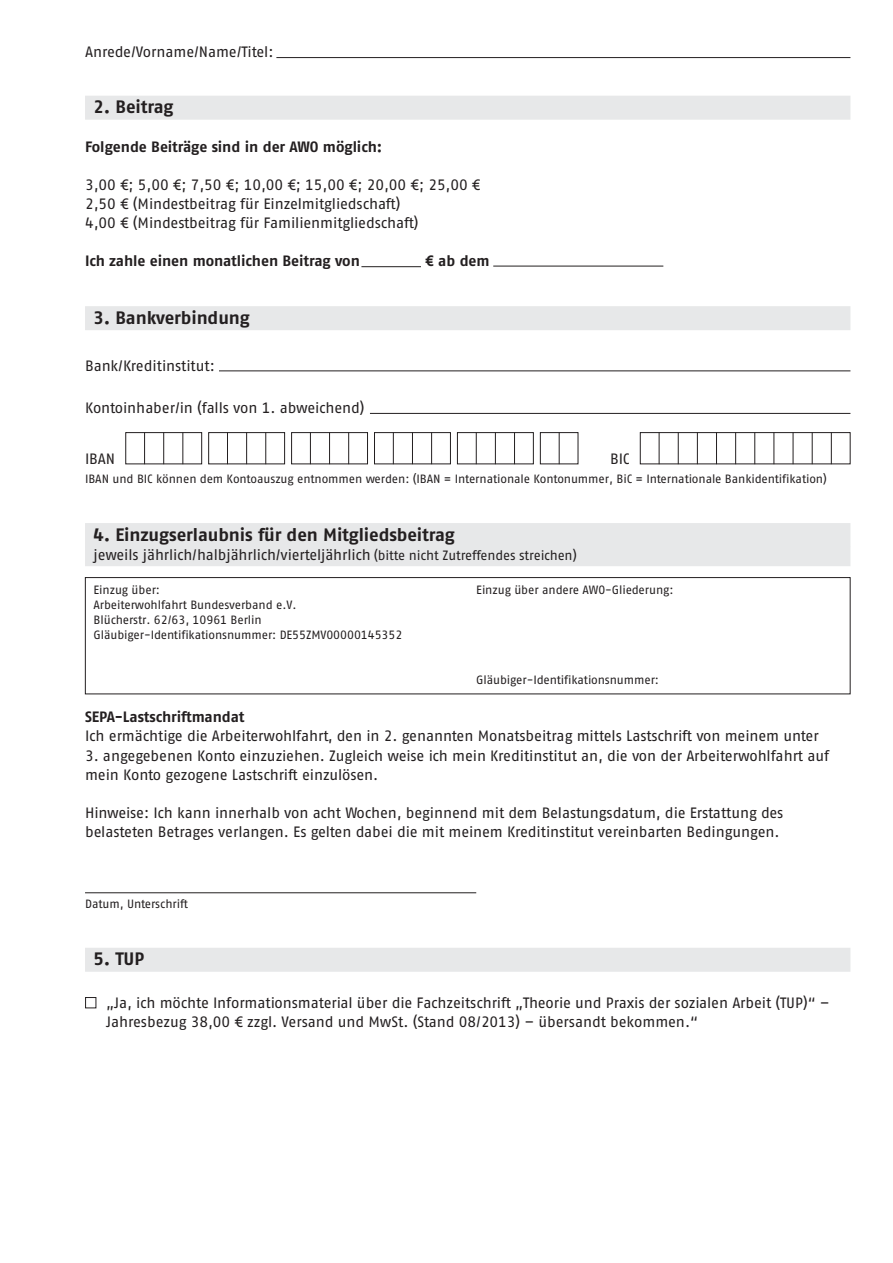
<style>
.page{position:relative;width:893px;height:1263px;background:#fff}
.page>*{position:absolute;margin:0;border:0;box-sizing:border-box;transform-origin:0 0}
.t1{font:700 18px "AWO Fago Office";letter-spacing:-.005em;color:#231f20}
.t2{font:15px/19.2px "AWO Fago Office";letter-spacing:-.005em;color:#231f20}
.t3{font:700 15px "AWO Fago Office";letter-spacing:-.005em;color:#231f20}
.t4{font:12px/15px "AWO Fago Office";letter-spacing:-.005em;color:#231f20}
.s1{font-size:13.5px}
.s2{color:#fff}
</style>
<div class="page">
<div style="left:85px;top:577px;width:765px;height:117px;border:1px solid #231f20"></div>
<div style="left:85px;top:96px;width:765px;height:24px;background:#e7e8e9"></div>
<hr style="left:361px;top:266px;width:60px;height:1px;background:#231f20">
<div style="left:85px;top:306px;width:765px;height:24px;background:#e7e8e9"></div>
<hr style="left:219px;top:371px;width:631px;height:1px;background:#231f20">
<hr style="left:370px;top:413px;width:480px;height:1px;background:#231f20">
<div style="left:85px;top:523px;width:765px;height:24px;background:#e7e8e9"></div>
<div style="left:85px;top:547px;width:765px;height:19px;background:#e7e8e9"></div>
<hr style="left:85px;top:892px;width:391px;height:1px;background:#231f20">
<div style="left:85px;top:948px;width:765px;height:24px;background:#e7e8e9"></div>
<hr style="left:493px;top:266px;width:170px;height:1px;background:#231f20">
<hr style="left:276px;top:57px;width:574px;height:1px;background:#231f20">
<div style="left:125px;top:432px;width:77px;height:32px;border:1px solid #231f20"></div>
<hr style="left:144px;top:432px;width:1px;height:32px;background:#231f20">
<hr style="left:163px;top:432px;width:1px;height:32px;background:#231f20">
<hr style="left:183px;top:432px;width:1px;height:32px;background:#231f20">
<div style="left:208px;top:432px;width:77px;height:32px;border:1px solid #231f20"></div>
<hr style="left:227px;top:432px;width:1px;height:32px;background:#231f20">
<hr style="left:246px;top:432px;width:1px;height:32px;background:#231f20">
<hr style="left:265px;top:432px;width:1px;height:32px;background:#231f20">
<div style="left:291px;top:432px;width:77px;height:32px;border:1px solid #231f20"></div>
<hr style="left:310px;top:432px;width:1px;height:32px;background:#231f20">
<hr style="left:329px;top:432px;width:1px;height:32px;background:#231f20">
<hr style="left:348px;top:432px;width:1px;height:32px;background:#231f20">
<div style="left:374px;top:432px;width:77px;height:32px;border:1px solid #231f20"></div>
<hr style="left:393px;top:432px;width:1px;height:32px;background:#231f20">
<hr style="left:412px;top:432px;width:1px;height:32px;background:#231f20">
<hr style="left:431px;top:432px;width:1px;height:32px;background:#231f20">
<div style="left:457px;top:432px;width:77px;height:32px;border:1px solid #231f20"></div>
<hr style="left:476px;top:432px;width:1px;height:32px;background:#231f20">
<hr style="left:495px;top:432px;width:1px;height:32px;background:#231f20">
<hr style="left:514px;top:432px;width:1px;height:32px;background:#231f20">
<div style="left:540px;top:432px;width:38px;height:32px;border:1px solid #231f20"></div>
<hr style="left:559px;top:432px;width:1px;height:32px;background:#231f20">
<div style="left:640px;top:432px;width:210px;height:32px;border:1px solid #231f20"></div>
<hr style="left:659px;top:432px;width:1px;height:32px;background:#231f20">
<hr style="left:678px;top:432px;width:1px;height:32px;background:#231f20">
<hr style="left:697px;top:432px;width:1px;height:32px;background:#231f20">
<hr style="left:716px;top:432px;width:1px;height:32px;background:#231f20">
<hr style="left:735px;top:432px;width:1px;height:32px;background:#231f20">
<hr style="left:754px;top:432px;width:1px;height:32px;background:#231f20">
<hr style="left:774px;top:432px;width:1px;height:32px;background:#231f20">
<hr style="left:793px;top:432px;width:1px;height:32px;background:#231f20">
<hr style="left:812px;top:432px;width:1px;height:32px;background:#231f20">
<hr style="left:831px;top:432px;width:1px;height:32px;background:#231f20">
<p class="t2" style="left:85px;top:44px;width:190px">Anrede/Vorname/Name/Titel:</p>
<p class="t1" style="left:94px;top:100px;width:81px">2. Beitrag</p>
<p class="t3" style="left:85px;top:141px;width:299px">Folgende Beiträge sind in der AWO möglich:</p>
<p class="t2" style="left:85px;top:176px;width:397px">3,00 €; 5,00 €; 7,50 €; 10,00 €; 15,00 €; 20,00 €; 25,00 €<br>2,50 € (Mindestbeitrag für Einzelmitgliedschaft)<br>4,00 € (Mindestbeitrag für Familienmitgliedschaft)</p>
<p class="t3" style="left:85px;top:256px;width:276px">Ich zahle einen monatlichen Beitrag von</p>
<p class="t3" style="left:425px;top:256px;width:66px">€ ab dem</p>
<p class="t1" style="left:94px;top:311px;width:158px">3. Bankverbindung</p>
<p class="t2" style="left:85px;top:357px;width:131px">Bank/Kreditinstitut:</p>
<p class="t2" style="left:85px;top:400px;width:281px">Kontoinhaber/in (falls von 1. abweichend)</p>
<p class="t2" style="left:85px;top:451px;width:32px">IBAN</p>
<p class="t2" style="left:610px;top:451px;width:21px">BIC</p>
<p class="t4" style="left:85px;top:473px;width:743px">IBAN und BIC können dem Kontoauszug entnommen werden: (IBAN = Internationale Kontonummer, BiC = Internationale Bankidentifikation)</p>
<p class="t1" style="left:94px;top:528px;width:363px">4. Einzugserlaubnis für den Mitgliedsbeitrag</p>
<p class="t2" style="left:94px;top:546px;width:485px">jeweils jährlich/halbjährlich/vierteljährlich <span class="s1">(bitte nicht Zutreffendes streichen)</span></p>
<p class="t4" style="left:94px;top:583px;width:68px">Einzug über:</p>
<p class="t4" style="left:476px;top:583px;width:199px">Einzug über andere AWO-Gliederung:</p>
<p class="t4" style="left:94px;top:598px;width:310px">Arbeiterwohlfahrt Bundesverband e.V.<br>Blücherstr. 62/63, 10961 Berlin<br>Gläubiger-Identifikationsnummer: DE55ZMV00000145352</p>
<p class="t4" style="left:476px;top:673px;width:184px">Gläubiger-Identifikationsnummer:</p>
<p class="t3" style="left:85px;top:711px;width:161px">SEPA-Lastschriftmandat</p>
<p class="t2" style="left:85px;top:728px;width:735px">Ich ermächtige die Arbeiterwohlfahrt, den in 2. genannten Monatsbeitrag mittels Lastschrift von meinem unter</p>
<p class="t2" style="left:85px;top:747px;width:745px">3. angegebenen Konto einzuziehen. Zugleich weise ich mein Kreditinstitut an, die von der Arbeiterwohlfahrt auf mein Konto gezogene Lastschrift einzulösen.</p>
<p class="t2" style="left:85px;top:804px;width:700px">Hinweise: Ich kann innerhalb von acht Wochen, beginnend mit dem Belastungsdatum, die Erstattung des belasteten Betrages verlangen. Es gelten dabei die mit meinem Kreditinstitut vereinbarten Bedingungen.</p>
<p class="t4" style="left:85px;top:897px;width:104px">Datum, Unterschrift</p>
<p class="t1" style="left:94px;top:952px;width:52px">5. TUP</p>
<p class="t2" style="left:106px;top:994px;width:725px;text-indent:-21px"><span class="s2">■</span> „Ja, ich möchte Informationsmaterial über die Fachzeitschrift „Theorie und Praxis der sozialen Arbeit (TUP)“ –<br>Jahresbezug 38,00 € zzgl. Versand und MwSt. (Stand 08/2013) – übersandt bekommen.“</p>
</div>
